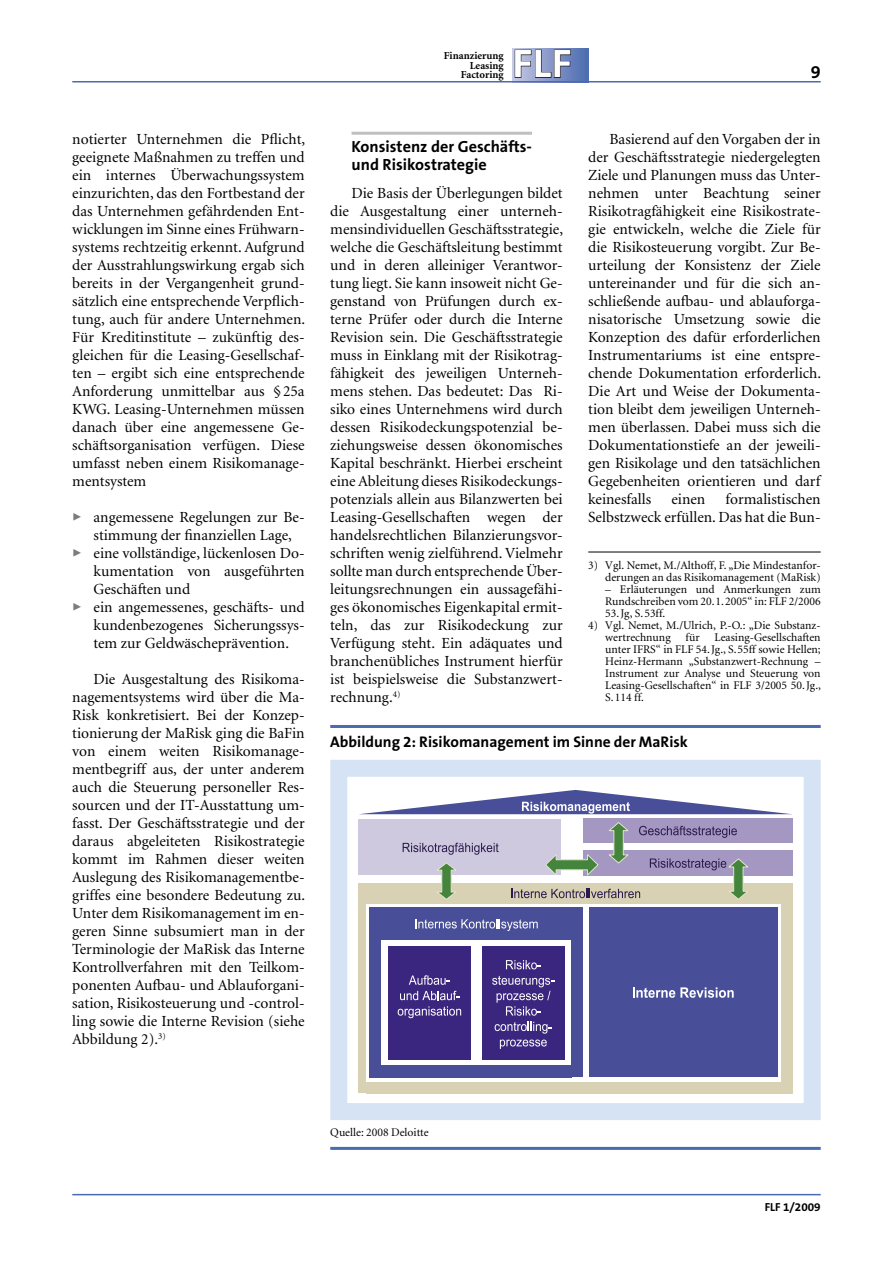
<style>
.page{position:relative;width:893px;height:1263px;background:#fff}
.page>*{position:absolute;margin:0;border:0;box-sizing:border-box;transform-origin:0 0}
.t1{font:700 40.05px "The Sans B7";color:#fff;scale:1.1 1}
.t2{font:700 18px "The Sans B7";color:#000}
.Artikel-Zwischenzeile-Linie30_O_10_8_12{font:700 16.2px/18px "The Sans B7";color:#000}
.Artikel-Grundtext-weitere_10_3_12{font:15.45px/18px "Minion";color:#000;text-align:justify}
.Artikel-Grundtext-eingerückt-weitere_10_{font:15.45px/18px "Minion";color:#000;text-align:justify}
.Artikel-Grundtext-eingerückt-erster_10_3{font:15.45px/18px "Minion";color:#000;text-align:center}
.Artikel-Tabelle-Grafik-Überschrift-Linie{font:700 15.45px "The Sans B7";color:#000}
.Artikel-Fussnote-weitere_7_8_8{font:11.7px/12px "Minion";color:#000}
.Artikel-Fussnote-erste-LinieO_7_8_8{font:11.7px/12px "Minion";color:#000;text-align:right}
.Artikel-Tabelle-Grafik-Überschrift-Linie-2{font:11.7px "Minion";color:#000}
.t3{font:700 11.7px "The Sans B7";color:#000}
.t4{font:700 10.65px/9.3px "Minion";color:#000;text-align:right}
.s1{color:#7c7c7c}
</style>
<div class="page">
<hr style="left:72px;top:1194px;width:749px;height:1px;background:#4b6baf">
<div style="left:512px;top:48px;width:76px;height:34px;background:linear-gradient(to right,#c6c9e4,#4d6cb0)"></div>
<svg style="left:514px;top:49px;width:57px;height:29px;background:#7984a9"></svg>
<hr style="left:72px;top:81px;width:749px;height:1px;background:#4b6baf">
<hr style="left:352px;top:132px;width:180px;height:3px;background:#c0c0c0">
<hr style="left:330px;top:725px;width:491px;height:3px;background:#4b6baf">
<hr style="left:330px;top:1147px;width:491px;height:3px;background:#4b6baf">
<div style="left:358px;top:819px;width:203px;height:56px;background:#cfc9df"></div>
<svg style="left:403px;top:843px;width:96px;height:12px"></svg>
<div style="left:358px;top:883px;width:435px;height:20px;background:#d9d1b4"></div>
<svg style="left:511px;top:889px;width:129px;height:9px"></svg>
<svg style="left:639px;top:826px;width:98px;height:12px"></svg>
<div style="left:370px;top:907px;width:213px;height:33px;background:#484f98"></div>
<svg style="left:415px;top:919px;width:123px;height:12px"></svg>
<div style="left:388px;top:946px;width:83px;height:114px;background:#3a267e"></div>
<svg style="left:409px;top:975px;width:41px;height:10px"></svg>
<svg style="left:400px;top:991px;width:60px;height:9px"></svg>
<svg style="left:398px;top:1006px;width:63px;height:12px"></svg>
<div style="left:482px;top:946px;width:82px;height:114px;background:#3a267e"></div>
<svg style="left:506px;top:960px;width:35px;height:9px"></svg>
<svg style="left:492px;top:976px;width:62px;height:40px"></svg>
<svg style="left:495px;top:1022px;width:57px;height:27px"></svg>
<div style="left:572px;top:940px;width:11px;height:137px;background:#484f98"></div>
<div style="left:380px;top:1065px;width:192px;height:12px;background:#484f98"></div>
<div style="left:370px;top:940px;width:11px;height:137px;background:#484f98"></div>
<div style="left:589px;top:907px;width:189px;height:170px;background:#484f98"></div>
<svg style="left:633px;top:987px;width:101px;height:11px"></svg>
<div style="left:366px;top:1082px;width:427px;height:11px;background:#d9d1b4"></div>
<div style="left:781px;top:903px;width:12px;height:190px;background:#d9d1b4"></div>
<div style="left:358px;top:903px;width:8px;height:190px;background:#d9d1b4"></div>
<svg style="left:437px;top:862px;width:19px;height:37px"></svg>
<svg style="left:608px;top:822px;width:21px;height:42px"></svg>
<svg style="left:650px;top:858px;width:99px;height:41px"></svg>
<svg style="left:545px;top:853px;width:54px;height:23px"></svg>
<svg style="left:361px;top:790px;width:429px;height:24px"></svg>
<div style="left:330px;top:760px;width:491px;height:360px;border:17px solid #d6e3f5"></div>
<hr style="left:588px;top:552px;width:233px;height:1px;background:#000">
<p class="Artikel-Grundtext-weitere_10_3_12" style="left:72px;top:130px;width:234px">notierter Unternehmen die Pflicht, geeignete Maßnahmen zu treffen und ein internes Überwachungssystem einzurichten, das den Fortbestand der das Unternehmen gefährdenden Ent&shy;wicklungen im Sinne eines Frühwarn&shy;systems rechtzeitig erkennt. Aufgrund der Ausstrahlungswirkung ergab sich bereits in der Vergangenheit grund&shy;sätzlich eine entsprechende Verpflich&shy;tung, auch für andere Unternehmen.<br>Für Kreditinstitute – zukünftig des&shy;gleichen für die Leasing-Gesellschaf&shy;ten – ergibt sich eine entsprechende Anforderung unmittelbar aus § 25a KWG. Leasing-Unternehmen müssen danach über eine angemessene Ge&shy;schäftsorganisation verfügen. Diese umfasst neben einem Risikomanage&shy;mentsystem</p>
<p class="Artikel-Grundtext-eingerückt-erster_10_3" style="left:72px;top:508px;width:234px"><span class="s1">✓</span> angemessene Regelungen zur Be&shy;stimmung der finanziellen Lage,</p>
<p class="Artikel-Grundtext-eingerückt-weitere_10_" style="left:94px;top:544px;width:213px;text-indent:-21px"><span class="s1">✓</span> eine vollständige, lückenlosen Do&shy;kumentation von ausgeführten Geschäften und</p>
<p class="Artikel-Grundtext-eingerückt-weitere_10_" style="left:94px;top:598px;width:213px;text-indent:-21px"><span class="s1">✓</span> ein angemessenes, geschäfts- und kundenbezogenes Sicherungssys&shy;tem zur Geldwäscheprävention.</p>
<p class="Artikel-Grundtext-weitere_10_3_12" style="left:72px;top:670px;width:234px;text-indent:21px">Die Ausgestaltung des Risikoma&shy;nagementsystems wird über die Ma-Risk konkretisiert. Bei der Konzep&shy;tionierung der MaRisk ging die BaFin von einem weiten Risikomanage&shy;mentbegriff aus, der unter anderem auch die Steuerung personeller Res&shy;sourcen und der IT-Ausstattung um&shy;fasst. Der Geschäftsstrategie und der daraus abgeleiteten Risikostrategie kommt im Rahmen dieser weiten Auslegung des Risikomanagementbe&shy;griffes eine besondere Bedeutung zu.<br>Unter dem Risikomanagement im en&shy;geren Sinne subsumiert man in der Terminologie der MaRisk das Interne Kontrollverfahren mit den Teilkom&shy;ponenten Aufbau- und Ablauforgani&shy;sation, Risikosteuerung und -control&shy;ling sowie die Interne Revision (siehe Abbildung 2).<sup>3)</sup></p>
<p class="t4" style="left:444px;top:52px;width:61px">Finanzierung<br>Leasing<br>Factoring</p>
<h1 class="t1" style="left:512px;top:42px;width:56px">FLF</h1>
<p class="t2" style="left:811px;top:62px;width:11px">9</p>
<p class="Artikel-Zwischenzeile-Linie30_O_10_8_12" style="left:352px;top:138px;width:182px">Konsistenz der Geschäfts&shy;und Risikostrategie</p>
<p class="Artikel-Grundtext-weitere_10_3_12" style="left:330px;top:185px;width:234px;text-indent:21px">Die Basis der Überlegungen bildet die Ausgestaltung einer unterneh&shy;mensindividuellen Geschäftsstrategie, welche die Geschäftsleitung bestimmt und in deren alleiniger Verantwor&shy;tung liegt. Sie kann insoweit nicht Ge&shy;genstand von Prüfungen durch ex&shy;terne Prüfer oder durch die Interne Revision sein. Die Geschäftsstrategie muss in Einklang mit der Risikotrag&shy;fähigkeit des jeweiligen Unterneh&shy;mens stehen. Das bedeutet: Das Ri&shy;siko eines Unternehmens wird durch dessen Risikodeckungspotenzial be&shy;ziehungsweise dessen ökonomisches Kapital beschränkt. Hierbei erscheint eine Ableitung dieses Risikodeckungs&shy;potenzials allein aus Bilanzwerten bei Leasing-Gesellschaften wegen der handelsrechtlichen Bilanzierungsvor&shy;schriften wenig zielführend. Vielmehr sollte man durch entsprechende Über&shy;leitungsrechnungen ein aussagefähi&shy;ges ökonomisches Eigenkapital ermit&shy;teln, das zur Risikodeckung zur Verfügung steht. Ein adäquates und branchenübliches Instrument hierfür ist beispielsweise die Substanzwert&shy;rechnung.<sup>4)</sup></p>
<p class="Artikel-Grundtext-weitere_10_3_12" style="left:588px;top:130px;width:234px;text-indent:21px">Basierend auf den Vorgaben der in der Geschäftsstrategie niedergelegten Ziele und Planungen muss das Unter&shy;nehmen unter Beachtung seiner Risikotragfähigkeit eine Risikostrate&shy;gie entwickeln, welche die Ziele für die Risikosteuerung vorgibt. Zur Be&shy;urteilung der Konsistenz der Ziele untereinander und für die sich an&shy;schließende aufbau- und ablauforga&shy;nisatorische Umsetzung sowie die Konzeption des dafür erforderlichen Instrumentariums ist eine entspre&shy;chende Dokumentation erforderlich.<br>Die Art und Weise der Dokumenta&shy;tion bleibt dem jeweiligen Unterneh&shy;men überlassen. Dabei muss sich die Dokumentationstiefe an der jeweili&shy;gen Risikolage und den tatsächlichen Gegebenheiten orientieren und darf keinesfalls</p>
<p class="Artikel-Grundtext-weitere_10_3_12" style="left:588px;top:490px;width:234px;text-align:right">formalistischen<br>Selbstzweck erfüllen. Das hat die Bun-</p>
<p class="Artikel-Grundtext-weitere_10_3_12" style="left:671px;top:490px;width:35px">einen</p>
<p class="Artikel-Fussnote-erste-LinieO_7_8_8" style="left:588px;top:560px;width:234px">3) Vgl. Nemet, M./Althoff, F. „Die Mindestanfor&shy;derungen an das Risikomanagement (MaRisk)</p>
<p class="Artikel-Fussnote-erste-LinieO_7_8_8" style="left:605px;top:584px;width:217px;text-align:left">– Erläuterungen und Anmerkungen zum<br>Rundschreiben vom 20. 1. 2005“ in: FLF 2/2006</p>
<p class="Artikel-Fussnote-erste-LinieO_7_8_8" style="left:605px;top:608px;width:62px">53. Jg, S. 53ff.</p>
<p class="Artikel-Fussnote-weitere_7_8_8" style="left:605px;top:620px;width:217px;text-indent:-17px">4) Vgl. Nemet, M./Ulrich, P.-O.: „Die Substanz&shy;wertrechnung</p>
<p class="Artikel-Fussnote-weitere_7_8_8" style="left:605px;top:632px;width:217px;text-align:justify;text-indent:109px">Leasing-Gesellschaften unter IFRS“ in FLF 54. Jg., S. 55ff sowie Hellen; Heinz-Hermann „Substanzwert-Rechnung – Instrument zur Analyse und Steuerung von Leasing-Gesellschaften“ in FLF 3/2005 50. Jg., S. 114 ff.</p>
<p class="Artikel-Fussnote-weitere_7_8_8" style="left:686px;top:632px;width:16px">für</p>
<p class="Artikel-Tabelle-Grafik-Überschrift-Linie" style="left:330px;top:734px;width:359px">Abbildung 2: Risikomanagement im Sinne der MaRisk</p>
<p class="Artikel-Tabelle-Grafik-Überschrift-Linie-2" style="left:330px;top:1127px;width:100px">Quelle: 2008 Deloitte</p>
<p class="t3" style="left:765px;top:1200px;width:58px">FLF 1/2009</p>
</div>
